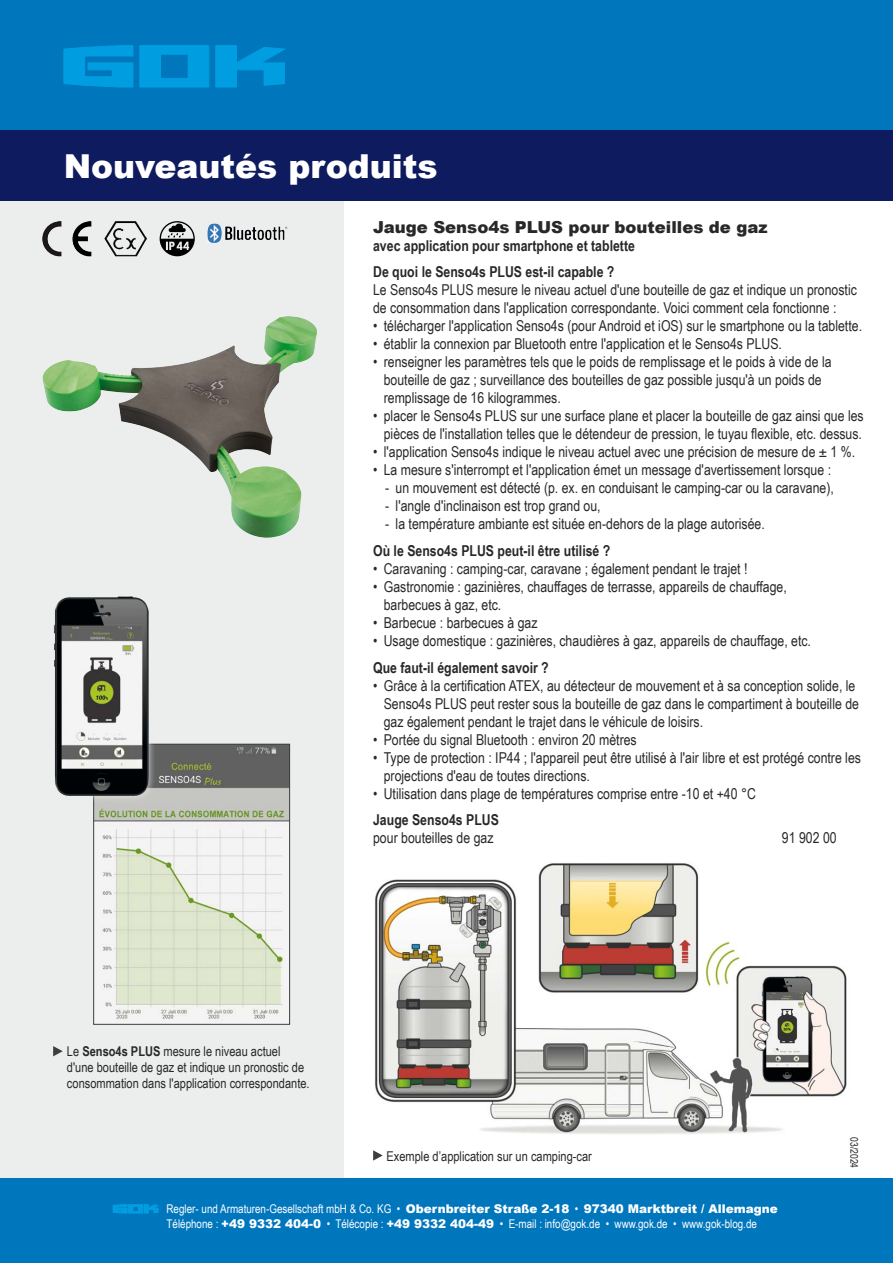
<style>
.page{position:relative;width:893px;height:1263px;background:#fff}
.page>*{position:absolute;margin:0;border:0;box-sizing:border-box;transform-origin:0 0}
.t1{font:900 33px "Arial";color:#fff}
.t2{font:900 16.5px "Arial";color:#282829}
.t3{font:15px/18px "Arial Narrow";color:#282829}
.t4{font:700 15px/26.5px "Arial Narrow";color:#282829}
.t5{font:13.5px/16.2px "Arial Narrow";color:#282829}
.t6{font:12px "Arial Narrow";color:#fff}
.t7{font:900 12px "Arial";color:#fff}
.t8{font:10.5px "Arial Narrow";color:#282829}
.s1{font-weight:700}
.s2{font-family:"Arial Narrow";font-weight:400}
.s3{font-family:"Arial";font-weight:900}
</style>
<div class="page">
<div style="left:0;top:0;width:893px;height:208px;background:#0076bd"></div>
<div style="left:0;top:199px;width:359px;height:1004px;background:#eceded"></div>
<div style="left:344px;top:198px;width:549px;height:998px;background:#fff"></div>
<div style="left:0;top:130px;width:893px;height:70px;background:#0f1b5f"></div>
<svg style="left:215px;top:46px;width:70px;height:41px"></svg>
<svg style="left:64px;top:45px;width:69px;height:42px"></svg>
<svg style="left:140px;top:45px;width:69px;height:42px"></svg>
<div style="left:0;top:1178px;width:893px;height:85px;background:#0076bd"></div>
<img style="left:43px;top:316px;width:257px;height:222px">
<img style="left:95px;top:746px;width:193px;height:274px">
<div style="left:93px;top:744px;width:197px;height:281px;border:1px solid #3e3d40"></div>
<svg style="left:53px;top:600px;width:103px;height:204px"></svg>
<img style="left:54px;top:596px;width:88px;height:200px">
<svg style="left:53px;top:1046px;width:10px;height:10px"></svg>
<svg style="left:373px;top:1150px;width:10px;height:10px"></svg>
<img style="left:42px;top:221px;width:49px;height:35px">
<img style="left:104px;top:221px;width:36px;height:35px">
<img style="left:208px;top:223px;width:79px;height:20px">
<svg style="left:160px;top:221px;width:35px;height:35px"></svg>
<svg style="left:113px;top:1204px;width:45px;height:9px"></svg>
<img style="left:375px;top:863px;width:472px;height:272px">
<h1 class="t1" style="left:64px;top:142px;width:375px">Nouveautés produits</h1>
<p class="t2" style="left:373px;top:215px;width:396px">Jauge Senso4s PLUS pour bouteilles de gaz</p>
<p class="t4" style="left:373px;top:232px;width:263px">avec application pour smartphone et tablette<br>De quoi le Senso4s PLUS est-il capable ?</p>
<p class="t3" style="left:373px;top:281px;width:485px">Le Senso4s PLUS mesure le niveau actuel d'une bouteille de gaz et indique un pronostic de consommation dans l'application correspondante. Voici comment cela fonctionne :</p>
<p class="t3" style="left:373px;top:317px;width:490px">• télécharger l'application Senso4s (pour Android et iOS) sur le smartphone ou la tablette.</p>
<p class="t3" style="left:373px;top:335px;width:410px">• établir la connexion par Bluetooth entre l'application et le Senso4s PLUS.</p>
<p class="t3" style="left:384px;top:353px;width:449px;text-indent:-11px">• renseigner les paramètres tels que le poids de remplissage et le poids à vide de la bouteille de gaz ; surveillance des bouteilles de gaz possible jusqu'à un poids de remplissage de 16 kilogrammes.</p>
<p class="t3" style="left:373px;top:407px;width:492px;text-align:center">• placer le Senso4s PLUS sur une surface plane et placer la bouteille de gaz ainsi que les pièces de l'installation telles que le détendeur de pression, le tuyau flexible, etc. dessus.</p>
<p class="t3" style="left:373px;top:443px;width:484px">• l'application Senso4s indique le niveau actuel avec une précision de mesure de ± 1 %.</p>
<p class="t3" style="left:373px;top:461px;width:459px">• La mesure s'interrompt et l'application émet un message d'avertissement lorsque :</p>
<p class="t3" style="left:385px;top:479px;width:450px">- un mouvement est détecté (p. ex. en conduisant le camping-car ou la caravane),</p>
<p class="t3" style="left:385px;top:497px;width:217px">- l'angle d'inclinaison est trop grand ou,</p>
<p class="t3" style="left:385px;top:515px;width:381px">- la température ambiante est située en-dehors de la plage autorisée.</p>
<p class="t4" style="left:373px;top:537px;width:239px">Où le Senso4s PLUS peut-il être utilisé ?</p>
<p class="t3" style="left:373px;top:559px;width:376px">• Caravaning : camping-car, caravane ; également pendant le trajet !</p>
<p class="t3" style="left:384px;top:577px;width:405px;text-indent:-11px">• Gastronomie : gazinières, chauffages de terrasse, appareils de chauffage, barbecues à gaz, etc.</p>
<p class="t3" style="left:373px;top:613px;width:166px">• Barbecue : barbecues à gaz</p>
<p class="t3" style="left:373px;top:631px;width:439px">• Usage domestique : gazinières, chaudières à gaz, appareils de chauffage, etc.</p>
<p class="t4" style="left:373px;top:653px;width:177px">Que faut-il également savoir ?</p>
<p class="t3" style="left:384px;top:676px;width:477px;text-indent:-11px">• Grâce à la certification ATEX, au détecteur de mouvement et à sa conception solide, le<br>Senso4s PLUS peut rester sous la bouteille de gaz dans le compartiment à bouteille de gaz également pendant le trajet dans le véhicule de loisirs.</p>
<p class="t3" style="left:373px;top:730px;width:265px">• Portée du signal Bluetooth : environ 20 mètres</p>
<p class="t3" style="left:384px;top:748px;width:479px;text-indent:-11px">• Type de protection : IP44 ; l'appareil peut être utilisé à l'air libre et est protégé contre les projections d'eau de toutes directions.</p>
<p class="t3" style="left:373px;top:784px;width:384px">• Utilisation dans plage de températures comprise entre -10 et +40 °C</p>
<p class="t4" style="left:373px;top:806px;width:127px">Jauge Senso4s PLUS</p>
<p class="t3" style="left:373px;top:828px;width:122px">pour bouteilles de gaz</p>
<p class="t3" style="left:782px;top:828px;width:56px">91 902 00</p>
<p class="t5" style="left:67px;top:1042px;width:244px">Le <span class="s1">Senso4s PLUS</span> mesure le niveau actuel d'une bouteille de gaz et indique un pronostic de consommation dans l'application correspondante.</p>
<p class="t5" style="left:386px;top:1147px;width:207px">Exemple d’application sur un camping-car</p>
<p class="t8" style="left:862px;top:1137px;width:33px;rotate:90deg">03/2024</p>
<p class="t7" style="left:167px;top:1200px;width:613px"><span class="s2">Regler- und Armaturen-Gesellschaft mbH &amp; Co. KG •</span> Obernbreiter Straße 2-18 <span class="s2">•</span> 97340 Marktbreit / Allemagne</p>
<p class="t6" style="left:167px;top:1214px;width:592px">Téléphone : <span class="s3">+49 9332 404-0</span> • Télécopie : <span class="s3">+49 9332 404-49</span> • E-mail : info@gok.de • www.gok.de • www.gok-blog.de</p>
</div>
